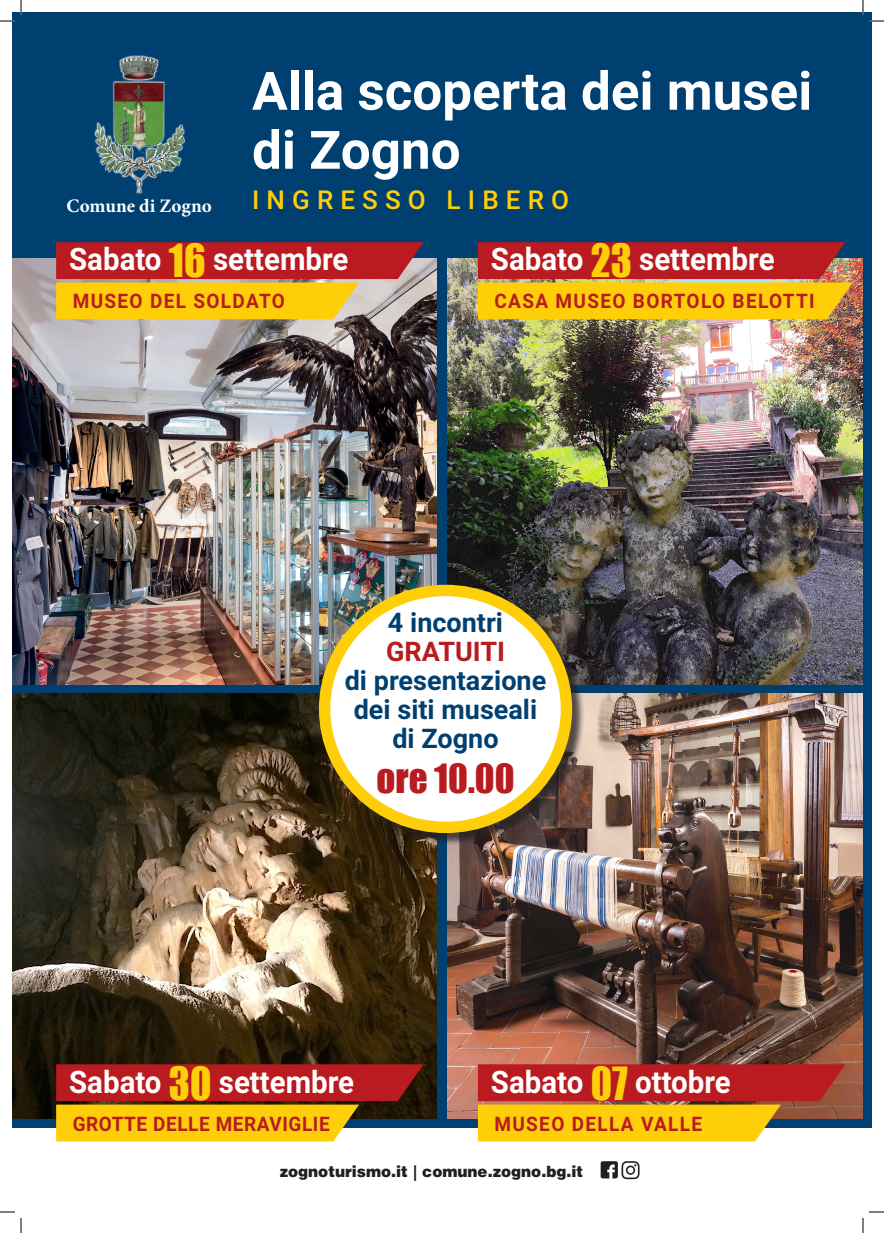
<style>
.page{position:relative;width:884px;height:1233px;background:#fff}
.page>*{position:absolute;margin:0;border:0;box-sizing:border-box;transform-origin:0 0}
.t1{font:700 53px/59px "Roboto";color:#fff}
.t2{font:37px "Impact";color:#b91b20}
.t3{font:700 31px "Roboto";color:#fff;scale:.95 1}
.t4{font:700 27px/29px "Roboto";color:#004071;text-align:center}
.t5{font:700 27px "Roboto";color:#b91b20}
.t6{font:500 26px "Roboto";letter-spacing:.275em;color:#fece08}
.t7{font:700 20px "Roboto";letter-spacing:.07em;color:#b91b20;scale:.95 1}
.t8{font:700 20px "Roboto";letter-spacing:.03em;color:#b91b20;scale:.95 1}
.t9{font:700 19.1px "Minion Pro";color:#fff}
.t10{font:900 15.6px "Helvetica LT Std";color:#231f20}
.s1{font-family:"Impact";font-weight:400;font-size:42px;color:#fece08}
</style>
<div class="page">
<div style="left:12px;top:12px;width:859px;height:1116px;background:#004071"></div>
<img style="left:94px;top:55px;width:91px;height:139px">
<svg style="left:601px;top:1161px;width:38px;height:18px"></svg>
<img style="left:12px;top:259px;width:424px;height:425px">
<img style="left:12px;top:693px;width:424px;height:425px">
<img style="left:448px;top:259px;width:415px;height:425px">
<img style="left:448px;top:693px;width:415px;height:425px">
<div style="left:320px;top:586px;width:265px;height:260px;background:#231f20;opacity:.75"></div>
<div style="left:325px;top:590px;width:241px;height:237px;background:#fff;border-radius:50%"></div>
<div style="left:319px;top:585px;width:253px;height:248px;border:11px solid #fece08;border-radius:50%"></div>
<svg style="left:30px;top:242px;width:394px;height:77px;background:#cc7735"></svg>
<svg style="left:30px;top:1064px;width:394px;height:77px;background:#b86421"></svg>
<svg style="left:452px;top:242px;width:401px;height:77px;background:#d07924"></svg>
<svg style="left:452px;top:1064px;width:393px;height:77px;background:#cb702c"></svg>
<svg style="left:0;top:1211px;width:15px;height:1px"></svg>
<svg style="left:869px;top:1211px;width:15px;height:1px"></svg>
<svg style="left:0;top:0;width:22px;height:22px"></svg>
<svg style="left:20px;top:1218px;width:2px;height:15px"></svg>
<svg style="left:862px;top:0;width:22px;height:22px"></svg>
<svg style="left:862px;top:1218px;width:2px;height:15px"></svg>
<h1 class="t1" style="left:252px;top:59px;width:562px">Alla scoperta dei musei di Zogno</h1>
<p class="t9" style="left:66px;top:193px;width:147px">Comune di Zogno</p>
<p class="t6" style="left:252px;top:181px;width:318px">INGRESSO LIBERO</p>
<p class="t3" style="left:69px;top:238px;width:295px">Sabato <span class="s1">16</span> settembre</p>
<p class="t7" style="left:73px;top:287px;width:225px">MUSEO DEL SOLDATO</p>
<p class="t3" style="left:491px;top:238px;width:300px">Sabato <span class="s1">23</span> settembre</p>
<p class="t7" style="left:494px;top:287px;width:338px">CASA MUSEO BORTOLO BELOTTI</p>
<p class="t4" style="left:388px;top:606px;width:117px">4 incontri</p>
<p class="t5" style="left:386px;top:632px;width:120px">GRATUITI</p>
<p class="t4" style="left:345px;top:664px;width:203px">di presentazione dei siti museali di Zogno</p>
<p class="t2" style="left:376px;top:750px;width:140px">ORE 10.00</p>
<p class="t3" style="left:69px;top:1059px;width:302px">Sabato <span class="s1">30</span> settembre</p>
<p class="t8" style="left:73px;top:1109px;width:272px">GROTTE DELLE MERAVIGLIE</p>
<p class="t3" style="left:491px;top:1059px;width:254px">Sabato <span class="s1">07</span> ottobre</p>
<p class="t7" style="left:494px;top:1109px;width:220px">MUSEO DELLA VALLE</p>
<p class="t10" style="left:280px;top:1161px;width:305px">zognoturismo.it | comune.zogno.bg.it</p>
</div>
